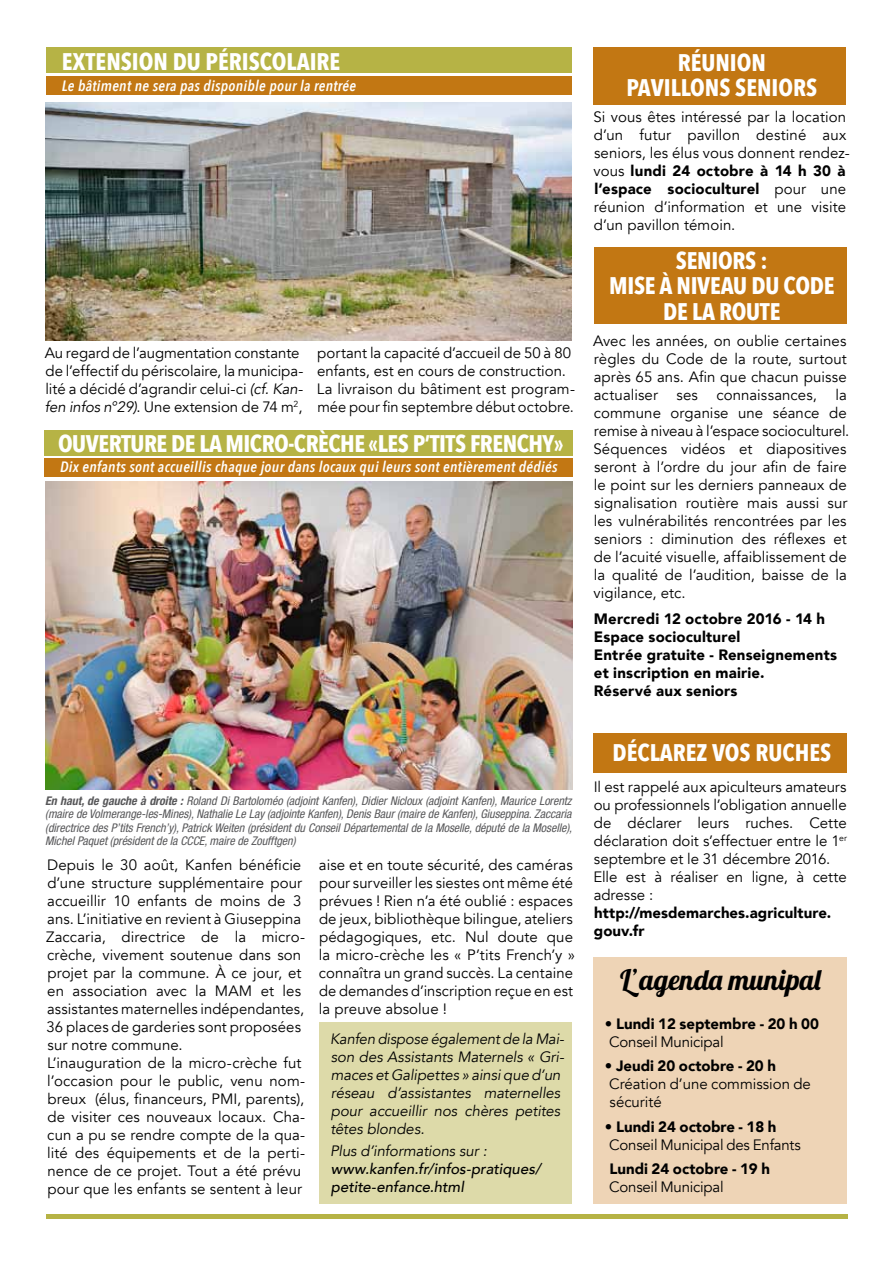
<style>
.page{position:relative;width:893px;height:1263px;background:#fff}
.page>*{position:absolute;margin:0;border:0;box-sizing:border-box;transform-origin:0 0}
.t1{font:28.5px "Lobster 1.4";color:#000}
.t2{font:700 24px/25.5px "Avenir Next Condensed";letter-spacing:-.01em;color:#fff;text-align:center}
.t3{font:15px/18px "Avenir";letter-spacing:.005em;color:#000}
.t4{font:900 15px/18px "Avenir";letter-spacing:.005em;color:#000}
.t5{font:italic 15px/18px "Avenir";letter-spacing:-.005em;color:#000}
.t6{font:italic 600 15px "Avenir Next Condensed";letter-spacing:.02em;color:#fff}
.t7{font:15px "Avenir";letter-spacing:-.015em;color:#000}
.t8{font:italic 500 15px/18px "Avenir";color:#000}
.t9{font:italic condensed 12px/13.5px "Helvetica Neue LT Std";letter-spacing:-.005em;color:#58585a;text-align:justify}
.s1{font-style:italic}
.s2{font-weight:700}
.s3{font-weight:900}
</style>
<div class="page">
<div style="left:594px;top:957px;width:253px;height:246px;background:#eed4b6"></div>
<div style="left:46px;top:1214px;width:801px;height:5px;background:#b6b345"></div>
<div style="left:319px;top:1022px;width:252px;height:181px;background:#dddaa9"></div>
<div style="left:46px;top:76px;width:526px;height:18px;background:#c27713"></div>
<div style="left:44px;top:459px;width:529px;height:18px;background:#c27713"></div>
<div style="left:46px;top:48px;width:526px;height:25px;background:#b6b345"></div>
<div style="left:44px;top:430px;width:529px;height:26px;background:#b6b345"></div>
<div style="left:594px;top:248px;width:252px;height:76px;background:#c27713"></div>
<div style="left:593px;top:47px;width:253px;height:57px;background:#c27713"></div>
<img style="left:45px;top:103px;width:527px;height:237px">
<img style="left:45px;top:482px;width:528px;height:308px">
<div style="left:593px;top:733px;width:254px;height:39px;background:#c27713"></div>
<h2 class="t2" style="left:62px;top:49px;width:280px">EXTENSION DU PÉRISCOLAIRE</h2>
<p class="t6" style="left:62px;top:77px;width:296px">Le bâtiment ne sera pas disponible pour la rentrée</p>
<p class="t3" style="left:45px;top:344px;width:260px">Au regard de l’augmentation constante de l’effectif du périscolaire, la municipa&shy;lité a décidé d’agrandir celui-ci <span class="s1">(cf. Kan&shy;fen infos n°29)</span>. Une extension de 74 m<sup>2</sup>,</p>
<p class="t3" style="left:317px;top:344px;width:260px">portant la capacité d’accueil de 50 à 80 enfants, est en cours de construction.<br>La livraison du bâtiment est program&shy;mée pour fin septembre début octobre.</p>
<h2 class="t2" style="left:58px;top:430px;width:507px">OUVERTURE DE LA MICRO-CRÈCH E «LES P’TITS FRENCHY»</h2>
<p class="t6" style="left:60px;top:458px;width:499px">Dix enfants sont accueillis chaque jour dans locaux qui leurs sont entièrement dédiés</p>
<p class="t9" style="left:45px;top:794px;width:528px"><span class="s2">En haut, de gauche à droite :</span> Roland Di Bartoloméo (adjoint Kanfen), Didier Nicloux (adjoint Kanfen), Maurice Lorentz (maire de Volmerange-les-Mines), Nathalie Le Lay (adjointe Kanfen), Denis Baur (maire de Kanfen), Giuseppina. Zaccaria (directrice des P’tits French’y), Patrick Weiten (président du Conseil Départemental de la Moselle, député de la Moselle), Michel Paquet (président de la CCCE, maire de Zoufftgen)</p>
<p class="t3" style="left:46px;top:856px;width:260px">Depuis le 30 août, Kanfen bénéficie d’une structure supplémentaire pour accueillir 10 enfants de moins de 3 ans. L’initiative en revient à Giuseppina Zaccaria, directrice de la micro&shy;crèche, vivement soutenue dans son projet par la commune. À ce jour, et en association avec la MAM et les assistantes maternelles indépendantes, 36 places de garderies sont proposées sur notre commune.<br>L’inauguration de la micro-crèche fut l’occasion pour le public, venu nom&shy;breux (élus, financeurs, PMI, parents), de visiter ces nouveaux locaux. Cha&shy;cun a pu se rendre compte de la qua&shy;lité des équipements et de la perti&shy;nence de ce projet. Tout a été prévu pour que les enfants se sentent à leur</p>
<p class="t3" style="left:319px;top:856px;width:258px">aise et en toute sécurité, des caméras pour surveiller les siestes ont même été prévues ! Rien n’a été oublié : espaces de jeux, bibliothèque bilingue, ateliers pédagogiques, etc. Nul doute que la micro-crèche les « P’tits French’y » connaîtra un grand succès. La centaine de demandes d’inscription reçue en est la preuve absolue !</p>
<p class="t5" style="left:330px;top:1030px;width:236px">Kanfen dispose également de la Mai&shy;son des Assistants Maternels « Gri&shy;maces et Galipettes » ainsi que d’un réseau d’assistantes maternelles pour accueillir nos chères petites têtes blondes.</p>
<p class="t5" style="left:330px;top:1142px;width:158px">Plus d’informations sur :</p>
<p class="t8" style="left:331px;top:1160px;width:212px">www.kanfen.fr/infos-pratiques/ petite-enfance.html</p>
<h2 class="t2" style="left:626px;top:49px;width:192px">RÉUNION<br>PAVILLONS SENIORS</h2>
<p class="t3" style="left:593px;top:108px;width:258px">Si vous êtes intéressé par la location d’un futur pavillon destiné aux seniors, les élus vous donnent rendez&shy;vous <span class="s3">lundi 24 octobre à 14 h 30 à l’espace socioculturel</span> pour une réunion d’information et une visite d’un pavillon témoin.</p>
<h2 class="t2" style="left:609px;top:247px;width:227px">SENIORS :<br>MISE À NIVEAU DU CODE<br>DE LA ROUTE</h2>
<p class="t3" style="left:593px;top:332px;width:258px">Avec les années, on oublie certaines règles du Code de la route, surtout après 65 ans. Afin que chacun puisse actualiser ses connaissances, la commune organise une séance de remise à niveau à l’espace socioculturel.<br>Séquences vidéos et diapositives seront à l’ordre du jour afin de faire le point sur les derniers panneaux de signalisation routière mais aussi sur les vulnérabilités rencontrées par les seniors : diminution des réflexes et de l’acuité visuelle, affaiblissement de la qualité de l’audition, baisse de la vigilance, etc.</p>
<p class="t4" style="left:594px;top:609px;width:245px">Mercredi 12 octobre 2016 - 14 h<br>Espace socioculturel<br>Entrée gratuite - Renseignements et inscription en mairie.<br>Réservé aux seniors</p>
<h2 class="t2" style="left:612px;top:740px;width:220px">DÉCLAREZ VOS RUCH ES</h2>
<p class="t3" style="left:594px;top:778px;width:255px">Il est rappelé aux apiculteurs amateurs ou professionnels l’obligation annuelle de déclarer leurs ruches. Cette déclaration doit s’effectuer entre le 1<sup>er </sup>septembre et le 31 décembre 2016.<br>Elle est à réaliser en ligne, à cette adresse :</p>
<p class="t4" style="left:594px;top:903px;width:239px">http://mesdemarches.agriculture. gouv.fr</p>
<h1 class="t1" style="left:620px;top:962px;width:202px">L’agenda munipal</h1>
<p class="t4" style="left:605px;top:1014px;width:216px">• Lundi 12 septembre - 20 h 00</p>
<p class="t7" style="left:609px;top:1033px;width:116px">Conseil Municipal</p>
<p class="t4" style="left:605px;top:1056px;width:172px">• Jeudi 20 octobre - 20 h</p>
<p class="t3" style="left:609px;top:1075px;width:203px">Création d’une commission de sécurité</p>
<p class="t4" style="left:605px;top:1117px;width:173px">• Lundi 24 octobre - 18 h</p>
<p class="t7" style="left:609px;top:1135px;width:193px">Conseil Municipal des Enfants</p>
<p class="t4" style="left:609px;top:1159px;width:162px">Lundi 24 octobre - 19 h</p>
<p class="t7" style="left:609px;top:1178px;width:116px">Conseil Municipal</p>
</div>
